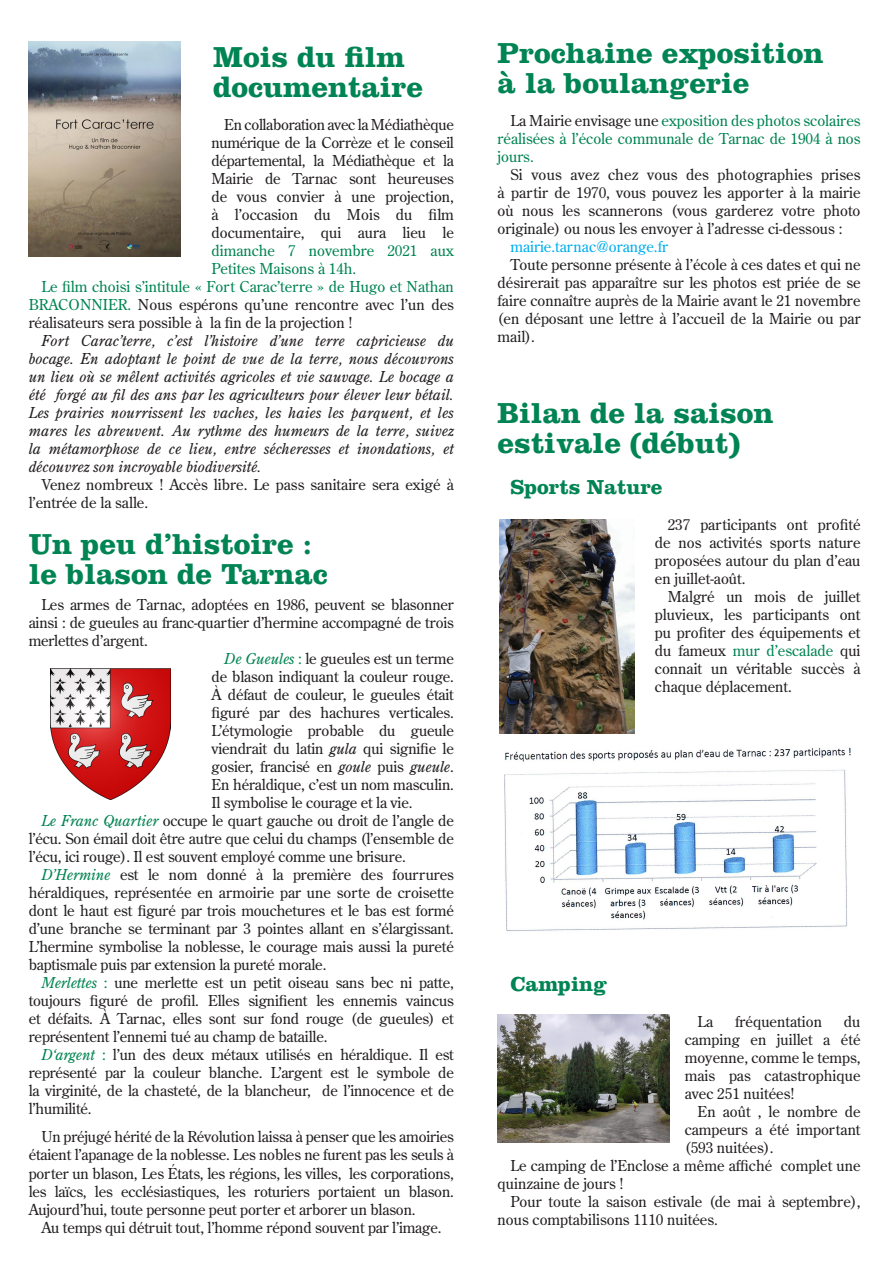
<style>
.page{position:relative;width:893px;height:1263px;background:#fff}
.page>*{position:absolute;margin:0;border:0;box-sizing:border-box;transform-origin:0 0}
.t1{font:700 30px "Clarendon";color:#008453}
.t2{font:700 21px "Clarendon";color:#008453}
.t3{font:15px/18px "Century Old Style";color:#231f20;text-align:justify}
.t4{font:italic 15px/18px "Century Old Style";color:#231f20;text-align:justify}
.t5{font:15px/18px "Century Old Style";color:#008453;text-align:justify}
.t6{font:15px "Century Old Style";color:#00aeef}
.s1{color:#008453}
.s2{font-style:italic;color:#008453}
.s3{font-style:italic}
.s4{color:#231f20}
</style>
<div class="page">
<img style="left:29px;top:41px;width:152px;height:216px">
<img style="left:504px;top:747px;width:347px;height:184px">
<img style="left:500px;top:520px;width:135px;height:214px">
<img style="left:498px;top:1014px;width:172px;height:129px">
<img style="left:51px;top:668px;width:119px;height:131px">
<p class="t1" style="left:213px;top:39px;width:193px">Mois du film</p>
<p class="t1" style="left:213px;top:69px;width:212px">documentaire</p>
<p class="t3" style="left:212px;top:116px;width:244px;text-indent:13px">En collaboration avec la Médiathèque numérique de la Corrèze et le conseil départemental, la Médiathèque et la Mairie de Tarnac sont heureuses de vous convier à une projection, à l’occasion du Mois du film documentaire, qui aura lieu le <span class="s1">dimanche 7 novembre 2021 aux Petites Maisons à 14h.</span></p>
<p class="t3" style="left:29px;top:278px;width:427px;text-indent:13px"><span class="s1">Le film choisi s’intitule « Fort Carac’terre » de Hugo et Nathan BRACONNIER.</span> Nous espérons qu’une rencontre avec l’un des réalisateurs sera possible à la fin de la projection !</p>
<p class="t4" style="left:29px;top:332px;width:427px;text-indent:13px">Fort Carac’terre, c’est l’histoire d’une terre capricieuse du bocage. En adoptant le point de vue de la terre, nous découvrons un lieu où se mêlent activités agricoles et vie sauvage. Le bocage a été forgé au fil des ans par les agriculteurs pour élever leur bétail.<br>Les prairies nourrissent les vaches, les haies les parquent, et les mares les abreuvent. Au rythme des humeurs de la terre, suivez la métamorphose de ce lieu, entre sécheresses et inondations, et découvrez son incroyable biodiversité.</p>
<p class="t3" style="left:29px;top:476px;width:427px;text-indent:13px">Venez nombreux ! Accès libre. Le pass sanitaire sera exigé à l’entrée de la salle.</p>
<p class="t1" style="left:29px;top:526px;width:285px">Un peu d’histoire :</p>
<p class="t1" style="left:29px;top:556px;width:301px">le blason de Tarnac</p>
<p class="t3" style="left:29px;top:595px;width:427px;text-indent:13px">Les armes de Tarnac, adoptées en 1986, peuvent se blasonner ainsi : de gueules au franc-quartier d’hermine accompagné de trois merlettes d’argent.</p>
<p class="t3" style="left:212px;top:649px;width:244px;text-indent:13px"><span class="s2">De Gueules</span> <span class="s1">:</span> le gueules est un terme de blason indiquant la couleur rouge.<br>À défaut de couleur, le gueules était figuré par des hachures verticales.<br>L’étymologie probable du gueule viendrait du latin <span class="s3">gula</span> qui signifie le gosier, francisé en <span class="s3">goule</span> puis <span class="s3">gueule</span>.<br>En héraldique, c’est un nom masculin.<br>Il symbolise le courage et la vie.</p>
<p class="t3" style="left:29px;top:811px;width:427px;text-indent:13px"><span class="s2">Le Franc Quartier</span> occupe le quart gauche ou droit de l’angle de l’écu. Son émail doit être autre que celui du champs (l’ensemble de l’écu, ici rouge). Il est souvent employé comme une brisure.</p>
<p class="t3" style="left:29px;top:865px;width:427px;text-indent:13px"><span class="s2">D’Hermine</span> est le nom donné à la première des fourrures héraldiques, représentée en armoirie par une sorte de croisette dont le haut est figuré par trois mouchetures et le bas est formé d’une branche se terminant par 3 pointes allant en s’élargissant.<br>L’hermine symbolise la noblesse, le courage mais aussi la pureté baptismale puis par extension la pureté morale.</p>
<p class="t3" style="left:29px;top:973px;width:427px;text-indent:13px"><span class="s2">Merlettes</span> <span class="s1">:</span> une merlette est un petit oiseau sans bec ni patte, toujours figuré de profil. Elles signifient les ennemis vaincus et défaits. À Tarnac, elles sont sur fond rouge (de gueules) et représentent l’ennemi tué au champ de bataille.</p>
<p class="t3" style="left:29px;top:1045px;width:427px;text-indent:13px"><span class="s2">D‘argent</span> <span class="s1">:</span> l’un des deux métaux utilisés en héraldique. Il est représenté par la couleur blanche. L’argent est le symbole de la virginité, de la chasteté, de la blancheur, de l’innocence et de l’humilité.</p>
<p class="t3" style="left:29px;top:1128px;width:427px;text-indent:13px">Un préjugé hérité de la Révolution laissa à penser que les amoiries étaient l’apanage de la noblesse. Les nobles ne furent pas les seuls à porter un blason, Les États, les régions, les villes, les corporations, les laïcs, les ecclésiastiques, les roturiers portaient un blason.<br>Aujourd’hui, toute personne peut porter et arborer un blason.</p>
<p class="t3" style="left:41px;top:1218px;width:402px">Au temps qui détruit tout, l’homme répond souvent par l’image.</p>
<p class="t1" style="left:498px;top:35px;width:327px">Prochaine exposition</p>
<p class="t1" style="left:498px;top:65px;width:253px">à la boulangerie</p>
<p class="t5" style="left:498px;top:111px;width:364px;text-indent:13px"><span class="s4">La Mairie envisage une</span> exposition des photos scolaires réalisées à l’école communale de Tarnac de 1904 à nos jours.</p>
<p class="t3" style="left:498px;top:165px;width:364px;text-indent:13px">Si vous avez chez vous des photographies prises à partir de 1970, vous pouvez les apporter à la mairie où nous les scannerons (vous garderez votre photo originale) ou nous les envoyer à l’adresse ci-dessous :</p>
<p class="t6" style="left:510px;top:237px;width:159px">mairie.tarnac@orange.fr</p>
<p class="t3" style="left:498px;top:255px;width:364px;text-indent:13px">Toute personne présente à l’école à ces dates et qui ne désirerait pas apparaître sur les photos est priée de se faire connaître auprès de la Mairie avant le 21 novembre (en déposant une lettre à l’accueil de la Mairie ou par mail).</p>
<p class="t1" style="left:498px;top:395px;width:277px">Bilan de la saison</p>
<p class="t1" style="left:498px;top:425px;width:244px">estivale (début)</p>
<p class="t2" style="left:510px;top:474px;width:154px">Sports Nature</p>
<p class="t3" style="left:655px;top:515px;width:207px;text-indent:13px">237 participants ont profité de nos activités sports nature proposées autour du plan d’eau en juillet-août.</p>
<p class="t3" style="left:655px;top:587px;width:207px;text-indent:13px">Malgré un mois de juillet pluvieux, les participants ont pu profiter des équipements et du fameux <span class="s1">mur d’escalade</span> qui connait un véritable succès à chaque déplacement.</p>
<p class="t2" style="left:510px;top:971px;width:98px">Camping</p>
<p class="t3" style="left:685px;top:1012px;width:177px;text-indent:159px">du camping en juillet a été moyenne, comme le temps, mais pas catastrophique avec 251 nuitées!</p>
<p class="t3" style="left:685px;top:1102px;width:177px;text-indent:13px">En août , le nombre de campeurs a été important (593 nuitées).</p>
<p class="t3" style="left:498px;top:1156px;width:364px;text-indent:13px">Le camping de l’Enclose a même affiché complet une quinzaine de jours !</p>
<p class="t3" style="left:498px;top:1192px;width:364px;text-indent:13px">Pour toute la saison estivale (de mai à septembre), nous comptabilisons 1110 nuitées.</p>
<p class="t3" style="left:697px;top:1012px;width:17px">La</p>
<p class="t3" style="left:735px;top:1012px;width:88px">fréquentation</p>
</div>
